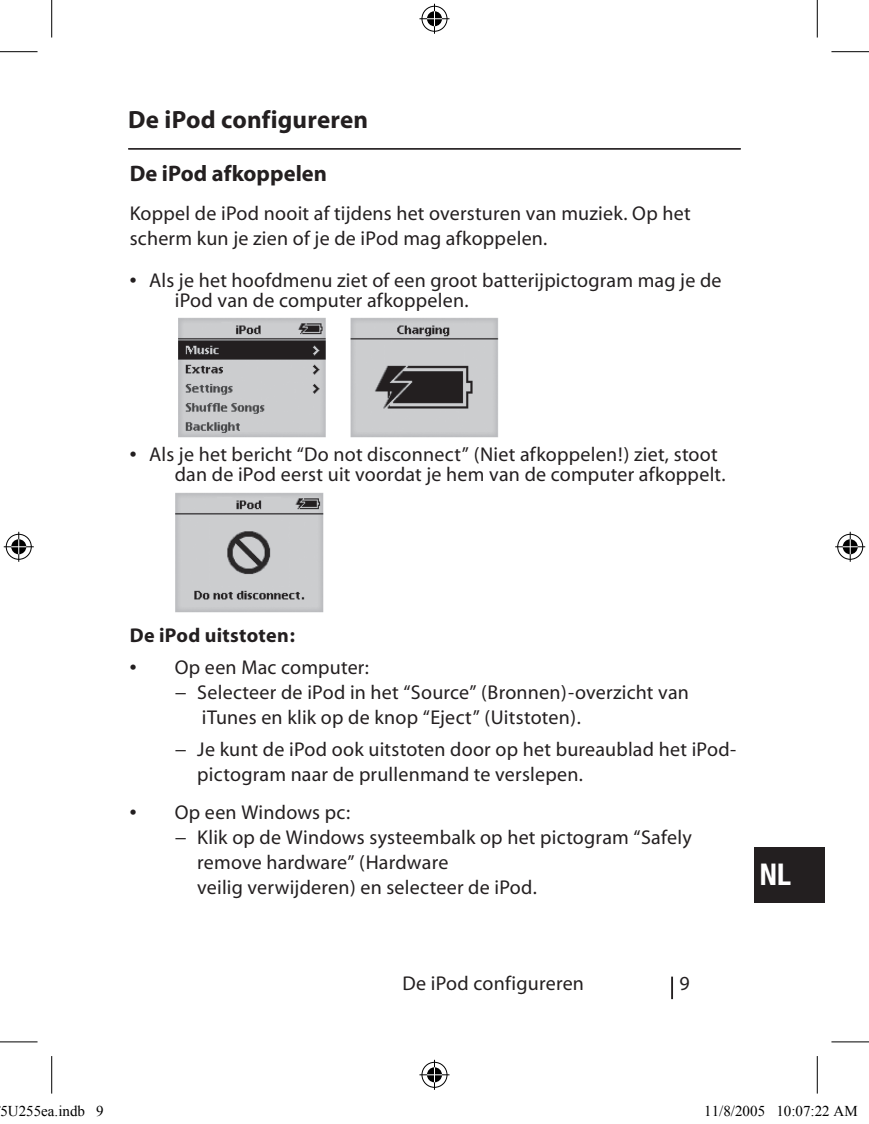
<style>
.page{position:relative;width:869px;height:1124px;background:#fff}
.page>*{position:absolute;margin:0;border:0;box-sizing:border-box;transform-origin:0 0}
.t1{font:700 condensed 30px "Helvetica Neue LT Pro";color:#fff}
.t2{font:700 25px "Myriad";letter-spacing:.005em;color:#231f20}
.t3{font:700 22.5px "Myriad";color:#231f20}
.t4{font:20px/25px "Myriad";letter-spacing:.01em;color:#231f20}
.t5{font:700 20px "Myriad";letter-spacing:.015em;color:#231f20}
.t6{font:15px "Times New Roman";color:#000}
.s1{font-weight:700}
</style>
<div class="page">
<hr style="left:671px;top:976px;width:2px;height:23px;background:#231f20">
<div style="left:754px;top:847px;width:70px;height:55px;background:#231f20"></div>
<hr style="left:128px;top:148px;width:612px;height:1px;background:#231f20">
<img style="left:178px;top:317px;width:321px;height:121px">
<img style="left:175px;top:492px;width:149px;height:121px">
<hr style="left:0;top:51px;width:38px;height:1px;background:#000">
<hr style="left:831px;top:51px;width:37px;height:1px;background:#000">
<hr style="left:0;top:1041px;width:38px;height:1px;background:#000">
<hr style="left:831px;top:1041px;width:37px;height:1px;background:#000">
<hr style="left:51px;top:0;width:1px;height:38px;background:#000">
<hr style="left:51px;top:1056px;width:1px;height:37px;background:#000">
<hr style="left:816px;top:0;width:1px;height:38px;background:#000">
<hr style="left:816px;top:1056px;width:1px;height:37px;background:#000">
<div style="left:420px;top:5px;width:28px;height:28px;border:3px solid #fff;border-radius:50%"></div>
<hr style="left:419px;top:17px;width:30px;height:3px;background:#fff">
<hr style="left:433px;top:4px;width:3px;height:30px;background:#fff">
<div style="left:425px;top:10px;width:18px;height:18px;border:3px solid #fff;border-radius:50%"></div>
<div style="left:421px;top:6px;width:26px;height:26px;border:1px solid #000;border-radius:50%"></div>
<hr style="left:419px;top:18px;width:30px;height:1px;background:#000">
<hr style="left:434px;top:4px;width:1px;height:30px;background:#000">
<svg style="left:427px;top:11px;width:15px;height:15px"></svg>
<div style="left:420px;top:1061px;width:28px;height:28px;border:3px solid #fff;border-radius:50%"></div>
<hr style="left:419px;top:1073px;width:30px;height:3px;background:#fff">
<hr style="left:433px;top:1060px;width:3px;height:30px;background:#fff">
<div style="left:425px;top:1066px;width:18px;height:18px;border:3px solid #fff;border-radius:50%"></div>
<div style="left:421px;top:1062px;width:26px;height:25px;border:1px solid #000;border-radius:50%"></div>
<hr style="left:419px;top:1074px;width:30px;height:1px;background:#000">
<hr style="left:434px;top:1060px;width:1px;height:30px;background:#000">
<svg style="left:427px;top:1067px;width:15px;height:15px"></svg>
<div style="left:5px;top:533px;width:28px;height:28px;border:3px solid #fff;border-radius:50%"></div>
<hr style="left:4px;top:545px;width:30px;height:3px;background:#fff">
<hr style="left:17px;top:532px;width:3px;height:30px;background:#fff">
<div style="left:10px;top:538px;width:18px;height:18px;border:3px solid #fff;border-radius:50%"></div>
<div style="left:6px;top:534px;width:26px;height:25px;border:1px solid #000;border-radius:50%"></div>
<hr style="left:4px;top:546px;width:30px;height:1px;background:#000">
<hr style="left:18px;top:532px;width:1px;height:30px;background:#000">
<svg style="left:11px;top:539px;width:15px;height:15px"></svg>
<div style="left:836px;top:533px;width:28px;height:28px;border:3px solid #fff;border-radius:50%"></div>
<hr style="left:835px;top:545px;width:30px;height:3px;background:#fff">
<hr style="left:848px;top:532px;width:3px;height:30px;background:#fff">
<div style="left:841px;top:538px;width:18px;height:18px;border:3px solid #fff;border-radius:50%"></div>
<div style="left:837px;top:534px;width:25px;height:25px;border:1px solid #000;border-radius:50%"></div>
<hr style="left:835px;top:546px;width:30px;height:1px;background:#000">
<hr style="left:849px;top:532px;width:1px;height:30px;background:#000">
<svg style="left:842px;top:539px;width:15px;height:15px"></svg>
<p class="t2" style="left:128px;top:107px;width:241px">De iPod configureren</p>
<p class="t3" style="left:130px;top:162px;width:199px">De iPod afkoppelen</p>
<p class="t4" style="left:130px;top:201px;width:562px">Koppel de iPod nooit af tijdens het oversturen van muziek. Op het scherm kun je zien of je de iPod mag afkoppelen.</p>
<p class="t4" style="left:175px;top:271px;width:548px;line-height:20px;text-indent:-45px"><span class="s1">•</span> Als je het hoofdmenu ziet of een groot batterijpictogram mag je de iPod van de computer afkoppelen.</p>
<p class="t4" style="left:175px;top:445px;width:552px;line-height:20px;text-indent:-45px"><span class="s1">•</span> Als je het bericht “Do not disconnect” (Niet afkoppelen!) ziet, stoot dan de iPod eerst uit voordat je hem van de computer afkoppelt.</p>
<p class="t5" style="left:130px;top:625px;width:167px">De iPod uitstoten:</p>
<p class="t4" style="left:130px;top:655px;width:241px"><span class="s1">•</span> Op een Mac computer:</p>
<p class="t4" style="left:175px;top:680px;width:515px">− Selecteer de iPod in het “Source” (Bronnen)-overzicht van</p>
<p class="t4" style="left:202px;top:705px;width:380px">iTunes en klik op de knop “Eject” (Uitstoten).</p>
<p class="t4" style="left:197px;top:737px;width:540px;text-indent:-22px">− Je kunt de iPod ook uitstoten door op het bureaublad het iPod&shy;pictogram naar de prullenmand te verslepen.</p>
<p class="t4" style="left:130px;top:801px;width:222px"><span class="s1">•</span> Op een Windows pc:</p>
<p class="t4" style="left:175px;top:826px;width:518px">− Klik op de Windows systeembalk op het pictogram “Safely</p>
<p class="t4" style="left:197px;top:851px;width:252px">remove hardware” (Hardware</p>
<p class="t4" style="left:197px;top:876px;width:341px">veilig verwijderen) en selecteer de iPod.</p>
<h1 class="t1" style="left:759px;top:856px;width:33px">NL</h1>
<p class="t4" style="left:402px;top:972px;width:183px">De iPod configureren</p>
<p class="t4" style="left:679px;top:972px;width:12px">9</p>
<p class="t6" style="left:0;top:1101px;width:105px">5U255ea.indb 9</p>
<p class="t6" style="left:704px;top:1101px;width:155px">11/8/2005 10:07:22 AM</p>
</div>
